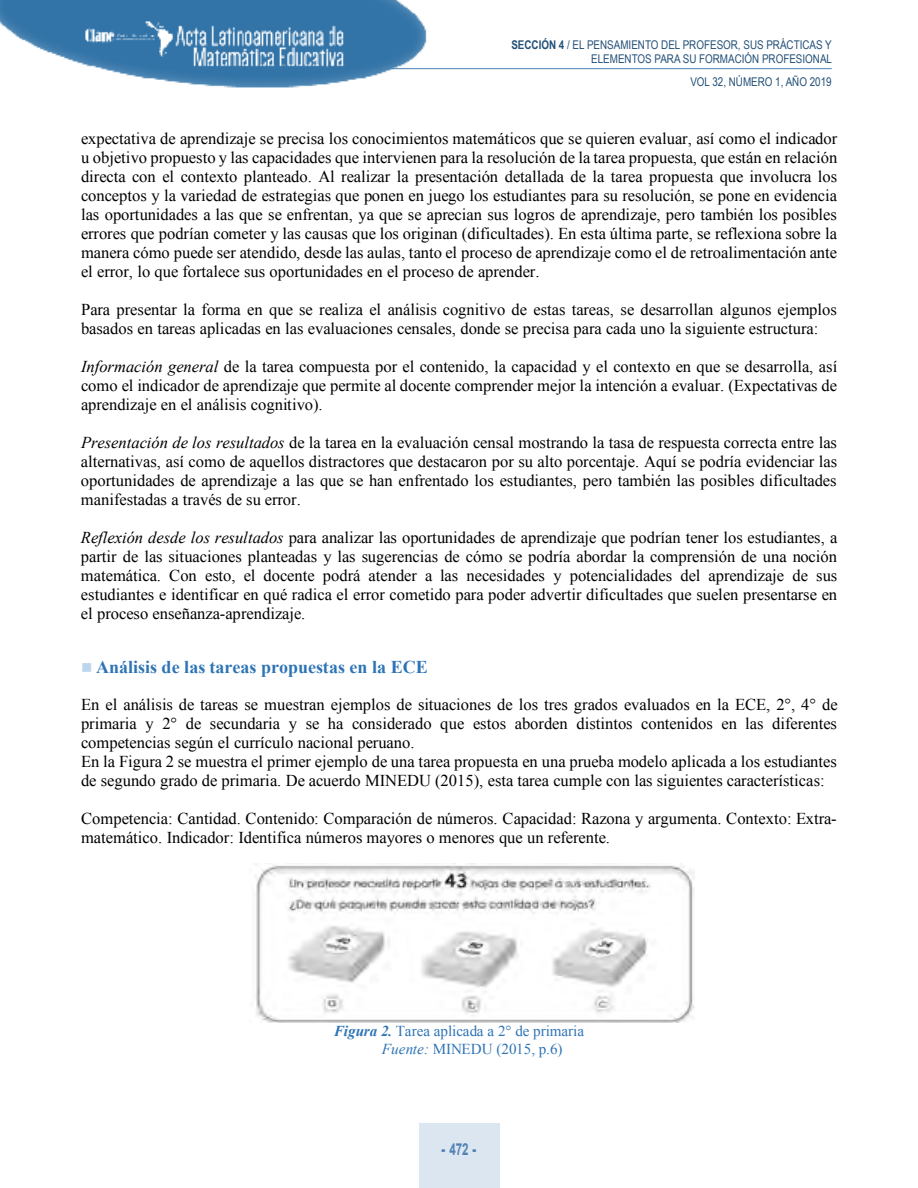
<style>
.page{position:relative;width:918px;height:1188px;background:#fff}
.page>*{position:absolute;margin:0;border:0;box-sizing:border-box;transform-origin:0 0}
.t1{font:700 18px "Times New Roman";color:#2e74b5}
.t2{font:16.5px/18.9px "Times New Roman";color:#000;text-align:justify}
.t3{font:700 16.5px "Arial";color:#4f80b4;scale:.7 1}
.t4{font:15.15px/17.2px "Times New Roman";color:#2e74b5}
.t5{font:12px/14.4px "Arial Narrow";color:#214f77;text-align:right}
.s1{font-weight:700}
.s2{font-style:italic}
.s3{color:#bdd6ee}
.s4{font-weight:700;font-style:italic}
.s5{font-weight:900}
</style>
<div class="page">
<img style="left:0;top:0;width:435px;height:88px">
<hr style="left:389px;top:68px;width:443px;height:1px;background:#4f80b4">
<div style="left:419px;top:1123px;width:80px;height:65px;background:#dce6f0"></div>
<img style="left:255px;top:865px;width:439px;height:157px">
<p class="t5" style="left:511px;top:37px;width:322px"><span class="s1">SECCIÓN 4</span> / EL PENSAMIENTO DEL PROFESOR, SUS PRÁCTICAS Y<br>ELEMENTOS PARA SU FORMACIÓN PROFESIONAL</p>
<p class="t5" style="left:690px;top:75px;width:143px">VOL 32, NÚMERO 1, AÑO 2019</p>
<p class="t2" style="left:81px;top:129px;width:758px">expectativa de aprendizaje se precisa los conocimientos matemáticos que se quieren evaluar, así como el indicador u objetivo propuesto y las capacidades que intervienen para la resolución de la tarea propuesta, que están en relación directa con el contexto planteado. Al realizar la presentación detallada de la tarea propuesta que involucra los conceptos y la variedad de estrategias que ponen en juego los estudiantes para su resolución, se pone en evidencia las oportunidades a las que se enfrentan, ya que se aprecian sus logros de aprendizaje, pero también los posibles errores que podrían cometer y las causas que los originan (dificultades). En esta última parte, se reflexiona sobre la manera cómo puede ser atendido, desde las aulas, tanto el proceso de aprendizaje como el de retroalimentación ante el error, lo que fortalece sus oportunidades en el proceso de aprender.</p>
<p class="t2" style="left:81px;top:300px;width:757px">Para presentar la forma en que se realiza el análisis cognitivo de estas tareas, se desarrollan algunos ejemplos basados en tareas aplicadas en las evaluaciones censales, donde se precisa para cada uno la siguiente estructura:</p>
<p class="t2" style="left:81px;top:357px;width:758px"><span class="s2">Información general</span> de la tarea compuesta por el contenido, la capacidad y el contexto en que se desarrolla, así como el indicador de aprendizaje que permite al docente comprender mejor la intención a evaluar. (Expectativas de aprendizaje en el análisis cognitivo).</p>
<p class="t2" style="left:81px;top:433px;width:758px"><span class="s2">Presentación de los resultados</span> de la tarea en la evaluación censal mostrando la tasa de respuesta correcta entre las alternativas, así como de aquellos distractores que destacaron por su alto porcentaje. Aquí se podría evidenciar las oportunidades de aprendizaje a las que se han enfrentado los estudiantes, pero también las posibles dificultades manifestadas a través de su error.</p>
<p class="t2" style="left:81px;top:528px;width:758px"><span class="s2">Reflexión desde los resultados</span> para analizar las oportunidades de aprendizaje que podrían tener los estudiantes, a partir de las situaciones planteadas y las sugerencias de cómo se podría abordar la comprensión de una noción matemática. Con esto, el docente podrá atender a las necesidades y potencialidades del aprendizaje de sus estudiantes e identificar en qué radica el error cometido para poder advertir dificultades que suelen presentarse en el proceso enseñanza-aprendizaje.</p>
<p class="t1" style="left:81px;top:657px;width:348px"><span class="s3">■</span> Análisis de las tareas propuestas en la ECE</p>
<p class="t2" style="left:81px;top:695px;width:758px;text-align:left">En el análisis de tareas se muestran ejemplos de situaciones de los tres grados evaluados en la ECE, 2°, 4° de primaria y 2° de secundaria y se ha considerado que estos aborden distintos contenidos en las diferentes competencias según el currículo nacional peruano.<br>En la Figura 2 se muestra el primer ejemplo de una tarea propuesta en una prueba modelo aplicada a los estudiantes de segundo grado de primaria. De acuerdo MINEDU (2015), esta tarea cumple con las siguientes características:</p>
<p class="t2" style="left:81px;top:809px;width:757px">Competencia: Cantidad. Contenido: Comparación de números. Capacidad: Razona y argumenta. Contexto: Extra&shy;matemático. Indicador: Identifica números mayores o menores que un referente.</p>
<p class="t4" style="left:382px;top:1023px;width:204px;text-indent:-48px"><span class="s4">Figura 2.</span> Tarea aplicada a 2° de primaria<br><span class="s2">Fuente:</span> MINEDU (2015, p.6)</p>
<p class="t3" style="left:442px;top:1140px;width:51px"><span class="s5">-</span> 472 <span class="s5">-</span></p>
</div>
